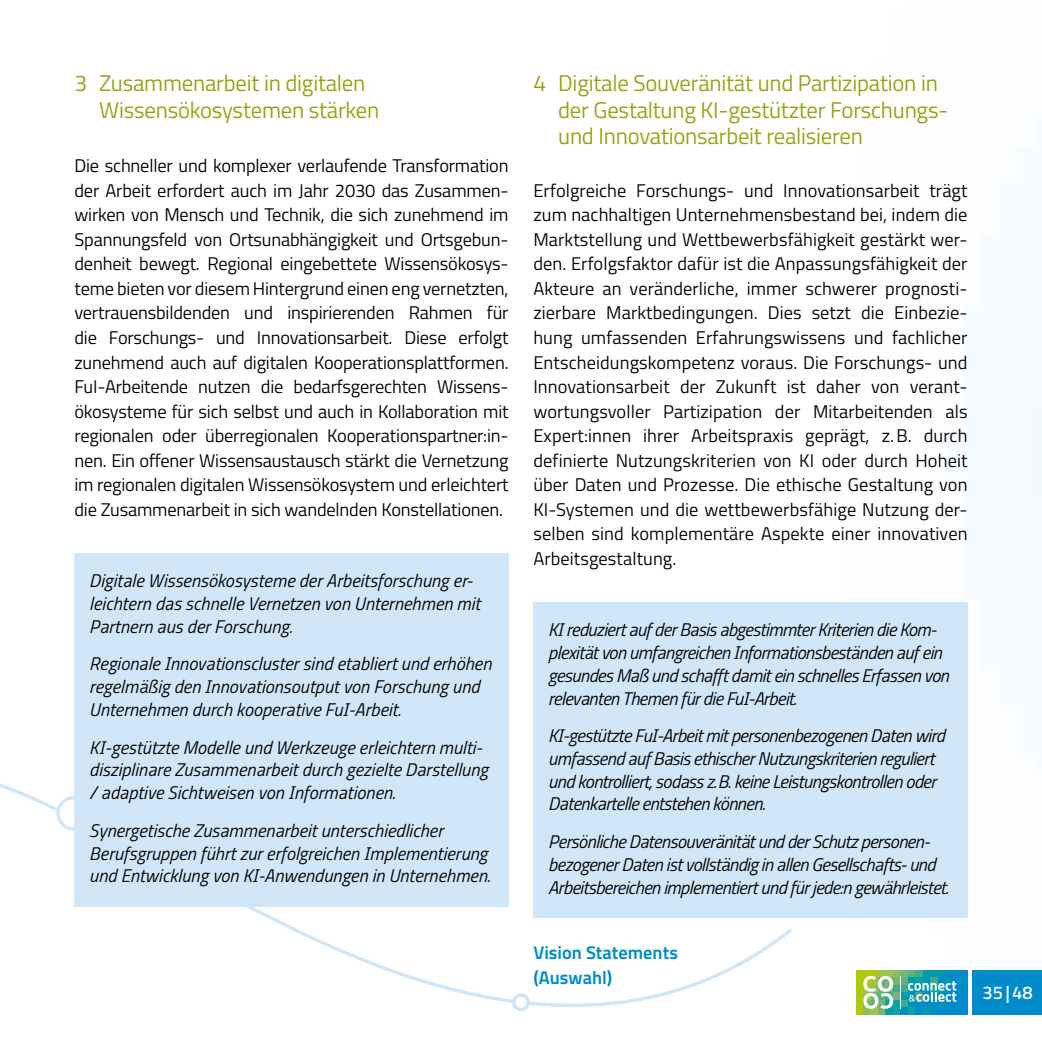
<style>
.page{position:relative;width:1042px;height:1042px;background:#fff}
.page>*{position:absolute;margin:0;border:0;box-sizing:border-box;transform-origin:0 0}
.t1{font:22.75px/26.2px "Titillium Text";letter-spacing:-.01em;color:#8ea50d}
.copy{font:18.38px/24.5px "Titillium Text";letter-spacing:-.01em;color:#000;text-align:justify}
.VS{font:italic 18.38px/22.8px "Titillium Text";letter-spacing:-.015em;color:#000}
.copy_nb{font:700 18.38px "Titillium Text";color:#008bcb}
.t2{font:500 18.38px "Titillium Text";color:#fff}
</style>
<div class="page">
<svg style="left:0;top:657px;width:792px;height:355px"></svg>
<div style="left:58px;top:797px;width:31px;height:32px;background:#fff;border-radius:50%"></div>
<div style="left:56px;top:796px;width:35px;height:35px;border:4px solid #d1e7f7;border-radius:50%"></div>
<div style="left:514px;top:995px;width:14px;height:14px;background:#fff;border-radius:50%"></div>
<div style="left:512px;top:993px;width:18px;height:18px;border:4px solid #d1e7f7;border-radius:50%"></div>
<div style="left:74px;top:554px;width:434px;height:103px;background:#d1e7f7"></div>
<div style="left:74px;top:637px;width:434px;height:103px;background:#d1e7f7"></div>
<div style="left:74px;top:720px;width:434px;height:103px;background:#d1e7f7"></div>
<div style="left:74px;top:803px;width:434px;height:103px;background:#d1e7f7"></div>
<div style="left:533px;top:603px;width:434px;height:126px;background:#d1e7f7"></div>
<div style="left:533px;top:708px;width:434px;height:127px;background:#d1e7f7"></div>
<div style="left:533px;top:814px;width:434px;height:104px;background:#d1e7f7"></div>
<div style="left:972px;top:970px;width:70px;height:44px;background:#008bcb"></div>
<div style="left:856px;top:970px;width:7px;height:7px;background:#afca0b"></div>
<div style="left:863px;top:970px;width:8px;height:7px;background:#afca0b"></div>
<div style="left:871px;top:970px;width:7px;height:7px;background:#afca0b"></div>
<div style="left:878px;top:970px;width:7px;height:7px;background:#9ec44a"></div>
<div style="left:885px;top:970px;width:8px;height:7px;background:#9ec44a"></div>
<div style="left:893px;top:970px;width:7px;height:7px;background:#8cbd5f"></div>
<div style="left:900px;top:970px;width:8px;height:7px;background:#77b670"></div>
<div style="left:908px;top:970px;width:7px;height:7px;background:#5faf80"></div>
<div style="left:915px;top:970px;width:8px;height:7px;background:#43a98d"></div>
<div style="left:923px;top:970px;width:7px;height:7px;background:#009ca9"></div>
<div style="left:930px;top:970px;width:8px;height:7px;background:#009ca9"></div>
<div style="left:938px;top:970px;width:7px;height:7px;background:#0096b2"></div>
<div style="left:945px;top:970px;width:7px;height:7px;background:#008bcb"></div>
<div style="left:952px;top:970px;width:8px;height:7px;background:#008bcb"></div>
<div style="left:960px;top:970px;width:7px;height:7px;background:#008bcb"></div>
<div style="left:856px;top:977px;width:7px;height:8px;background:#afca0b"></div>
<div style="left:893px;top:977px;width:7px;height:8px;background:#77b670"></div>
<div style="left:900px;top:977px;width:8px;height:8px;background:#5faf80"></div>
<div style="left:908px;top:977px;width:7px;height:8px;background:#009ca9"></div>
<div style="left:915px;top:977px;width:8px;height:8px;background:#0ba29f"></div>
<div style="left:923px;top:977px;width:7px;height:8px;background:#0096b2"></div>
<div style="left:930px;top:977px;width:8px;height:8px;background:#43a98d"></div>
<div style="left:938px;top:977px;width:7px;height:8px;background:#008bcb"></div>
<div style="left:945px;top:977px;width:7px;height:8px;background:#0096b2"></div>
<div style="left:952px;top:977px;width:8px;height:8px;background:#008bcb"></div>
<div style="left:960px;top:977px;width:7px;height:8px;background:#0090bf"></div>
<div style="left:856px;top:985px;width:7px;height:7px;background:#afca0b"></div>
<div style="left:893px;top:985px;width:7px;height:7px;background:#43a98d"></div>
<div style="left:900px;top:985px;width:8px;height:7px;background:#43a98d"></div>
<div style="left:952px;top:985px;width:8px;height:7px;background:#008bcb"></div>
<div style="left:960px;top:985px;width:7px;height:7px;background:#008bcb"></div>
<div style="left:856px;top:992px;width:7px;height:8px;background:#afca0b"></div>
<div style="left:893px;top:992px;width:7px;height:8px;background:#77b670"></div>
<div style="left:900px;top:992px;width:8px;height:8px;background:#009ca9"></div>
<div style="left:952px;top:992px;width:8px;height:8px;background:#008bcb"></div>
<div style="left:960px;top:992px;width:7px;height:8px;background:#008bcb"></div>
<div style="left:856px;top:1000px;width:7px;height:7px;background:#afca0b"></div>
<div style="left:893px;top:1000px;width:7px;height:7px;background:#0ba29f"></div>
<div style="left:900px;top:1000px;width:8px;height:7px;background:#43a98d"></div>
<svg style="left:908px;top:1001px;width:7px;height:6px"></svg>
<svg style="left:915px;top:1001px;width:8px;height:6px"></svg>
<svg style="left:923px;top:1001px;width:7px;height:6px"></svg>
<div style="left:930px;top:1000px;width:8px;height:7px;background:#008bcb"></div>
<svg style="left:938px;top:1001px;width:7px;height:6px"></svg>
<svg style="left:945px;top:1001px;width:7px;height:6px"></svg>
<div style="left:952px;top:1000px;width:8px;height:7px;background:#008bcb"></div>
<div style="left:960px;top:1000px;width:7px;height:7px;background:#008bcb"></div>
<div style="left:856px;top:1007px;width:7px;height:7px;background:#afca0b"></div>
<div style="left:863px;top:1007px;width:8px;height:7px;background:#8cbd5f"></div>
<div style="left:871px;top:1007px;width:7px;height:7px;background:#9ec44a"></div>
<div style="left:878px;top:1007px;width:7px;height:7px;background:#77b670"></div>
<div style="left:885px;top:1007px;width:8px;height:7px;background:#009ca9"></div>
<div style="left:893px;top:1007px;width:7px;height:7px;background:#0ba29f"></div>
<div style="left:900px;top:1007px;width:8px;height:7px;background:#0090bf"></div>
<div style="left:908px;top:1007px;width:7px;height:7px;background:#0ba29f"></div>
<div style="left:915px;top:1007px;width:8px;height:7px;background:#008bcb"></div>
<div style="left:923px;top:1007px;width:7px;height:7px;background:#009ca9"></div>
<div style="left:930px;top:1007px;width:8px;height:7px;background:#008bcb"></div>
<div style="left:938px;top:1007px;width:7px;height:7px;background:#008bcb"></div>
<div style="left:945px;top:1007px;width:7px;height:7px;background:#008bcb"></div>
<div style="left:952px;top:1007px;width:8px;height:7px;background:#008bcb"></div>
<div style="left:960px;top:1007px;width:7px;height:7px;background:#008bcb"></div>
<svg style="left:908px;top:981px;width:48px;height:20px"></svg>
<svg style="left:863px;top:976px;width:30px;height:32px"></svg>
<hr style="left:900px;top:976px;width:1px;height:32px;background:#fff">
<p class="t1" style="left:99px;top:69px;width:282px;text-indent:-25px">3 Zusammenarbeit in digitalen<br>Wissensökosystemen stärken</p>
<p class="copy" style="left:74px;top:153px;width:436px">Die schneller und komplexer verlaufende Transformation der Arbeit erfordert auch im Jahr 2030 das Zusammen&shy;wirken von Mensch und Technik, die sich zunehmend im Spannungsfeld von Ortsunabhängigkeit und Ortsgebun&shy;denheit bewegt. Regional eingebettete Wissensökosys&shy;teme bieten vor diesem Hintergrund einen eng vernetzten, vertrauensbildenden und inspirierenden Rahmen für die Forschungs- und Innovationsarbeit. Diese erfolgt zunehmend auch auf digitalen Kooperationsplattformen.<br>FuI-Arbeitende nutzen die bedarfsgerechten Wissens&shy;ökosysteme für sich selbst und auch in Kollaboration mit regionalen oder überregionalen Kooperationspartner:in&shy;nen. Ein offener Wissensaustausch stärkt die Vernetzung im regionalen digitalen Wissensökosystem und erleichtert die Zusammenarbeit in sich wandelnden Konstellationen.</p>
<p class="VS" style="left:89px;top:568px;width:393px">Digitale Wissensökosysteme der Arbeitsforschung er&shy;leichtern das schnelle Vernetzen von Unternehmen mit<br>Partnern aus der Forschung.</p>
<p class="VS" style="left:89px;top:652px;width:404px">Regionale Innovationscluster sind etabliert und erhöhen regelmäßig den Innovationsoutput von Forschung und<br>Unternehmen durch kooperative FuI-Arbeit.</p>
<p class="VS" style="left:89px;top:735px;width:400px">KI-gestützte Modelle und Werkzeuge erleichtern multi&shy;disziplinare Zusammenarbeit durch gezielte Darstellung / adaptive Sichtweisen von Informationen.</p>
<p class="VS" style="left:89px;top:818px;width:402px">Synergetische Zusammenarbeit unterschiedlicher<br>Berufsgruppen führt zur erfolgreichen Implementierung und Entwicklung von KI-Anwendungen in Unternehmen.</p>
<p class="t1" style="left:558px;top:69px;width:391px;text-indent:-25px">4 Digitale Souveränität und Partizipation in der Gestaltung KI-gestützter Forschungs&shy;und Innovationsarbeit realisieren</p>
<p class="copy" style="left:533px;top:177px;width:436px">Erfolgreiche Forschungs- und Innovationsarbeit trägt zum nachhaltigen Unternehmensbestand bei, indem die Marktstellung und Wettbewerbsfähigkeit gestärkt wer&shy;den. Erfolgsfaktor dafür ist die Anpassungsfähigkeit der Akteure an veränderliche, immer schwerer prognosti&shy;zierbare Marktbedingungen. Dies setzt die Einbezie&shy;hung umfassenden Erfahrungswissens und fachlicher Entscheidungskompetenz voraus. Die Forschungs- und Innovationsarbeit der Zukunft ist daher von verant&shy;wortungsvoller Partizipation der Mitarbeitenden als Expert:innen ihrer Arbeitspraxis geprägt, z.B. durch definierte Nutzungskriterien von KI oder durch Hoheit über Daten und Prozesse. Die ethische Gestaltung von KI-Systemen und die wettbewerbsfähige Nutzung der&shy;selben sind komplementäre Aspekte einer innovativen Arbeitsgestaltung.</p>
<p class="VS" style="left:548px;top:617px;width:402px">KI reduziert auf der Basis abgestimmter Kriterien die Kom&shy;plexität von umfangreichen Informationsbeständen auf ein gesundes Maß und schafft damit ein schnelles Erfassen von relevanten Themen für die FuI-Arbeit.</p>
<p class="VS" style="left:548px;top:723px;width:398px">KI-gestützte FuI-Arbeit mit personenbezogenen Daten wird umfassend auf Basis ethischer Nutzungskriterien reguliert und kontrolliert, sodass z.B. keine Leistungskontrollen oder Datenkartelle entstehen können.</p>
<p class="VS" style="left:548px;top:829px;width:402px">Persönliche Datensouveränität und der Schutz personen&shy;bezogener Daten ist vollständig in allen Gesellschafts- und<br>Arbeitsbereichen implementiert und für jede:n gewährleistet.</p>
<p class="copy_nb" style="left:533px;top:939px;width:146px">Vision Statements</p>
<p class="copy_nb" style="left:533px;top:963px;width:80px">(Auswahl)</p>
<p class="t2" style="left:982px;top:979px;width:52px">35|48</p>
</div>
